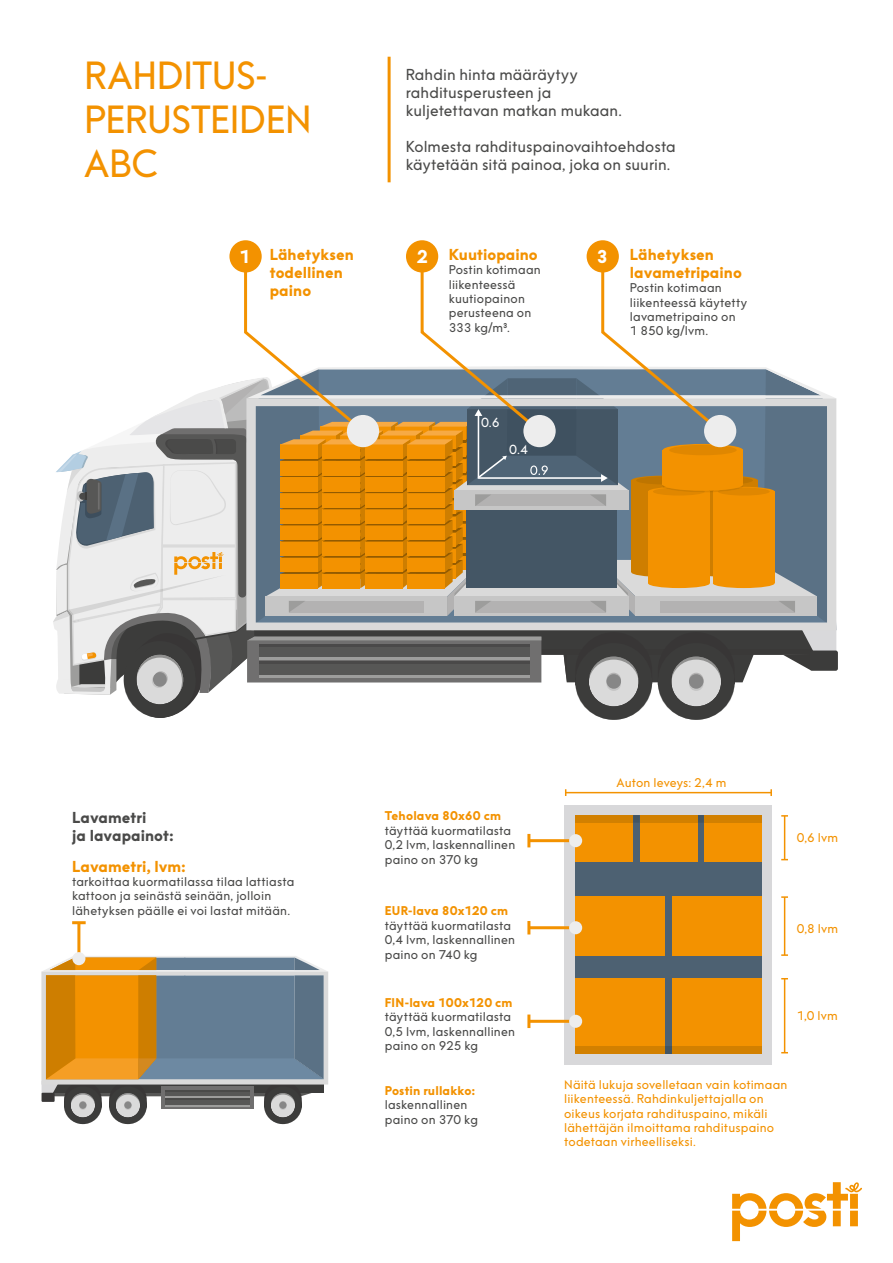
<style>
.page{position:relative;width:893px;height:1263px;background:#fff}
.page>*{position:absolute;margin:0;border:0;box-sizing:border-box;transform-origin:0 0}
.t1{font:37.05px/44px "Posti Sans";letter-spacing:-.015em;color:#f39200}
.t2{font:700 17.55px "Posti Sans";color:#fff}
.t3{font:15px/18px "Posti Sans";letter-spacing:.005em;color:#4a4a49}
.t4{font:700 15px/18px "Posti Sans";letter-spacing:.005em;color:#f39200}
.t5{font:700 15px/18px "Posti Sans";letter-spacing:.005em;color:#4a4a49}
.t6{font:12.45px "Posti Sans";color:#fff}
.t7{font:12px/14.4px "Posti Sans";letter-spacing:.015em;color:#4a4a49}
.t8{font:12px/14.2px "Posti Sans";letter-spacing:.015em;color:#f39200}
.t9{font:700 12px "Posti Sans";letter-spacing:.01em;color:#f39200}
</style>
<div class="page">
<div style="left:810px;top:650px;width:28px;height:21px;background:#3c3c3b;border-radius:2px"></div>
<svg style="left:732px;top:1182px;width:130px;height:59px"></svg>
<hr style="left:566px;top:792px;width:205px;height:1px;background:#f39200">
<svg style="left:770px;top:789px;width:2px;height:7px"></svg>
<hr style="left:784px;top:816px;width:1px;height:44px;background:#f39200">
<svg style="left:781px;top:815px;width:7px;height:2px"></svg>
<hr style="left:784px;top:897px;width:1px;height:58px;background:#f39200">
<svg style="left:781px;top:954px;width:7px;height:2px"></svg>
<svg style="left:781px;top:896px;width:7px;height:2px"></svg>
<hr style="left:784px;top:979px;width:1px;height:74px;background:#f39200">
<div style="left:565px;top:805px;width:207px;height:259px;background:#d8d8da"></div>
<div style="left:575px;top:815px;width:186px;height:239px;background:#4d6172"></div>
<div style="left:575px;top:815px;width:58px;height:47px;background:#f39200"></div>
<div style="left:640px;top:815px;width:57px;height:47px;background:#f39200"></div>
<div style="left:704px;top:815px;width:57px;height:47px;background:#f39200"></div>
<div style="left:672px;top:896px;width:89px;height:60px;background:#f39200"></div>
<div style="left:575px;top:896px;width:90px;height:60px;background:#f39200"></div>
<div style="left:575px;top:978px;width:90px;height:76px;background:#f39200"></div>
<div style="left:672px;top:978px;width:89px;height:76px;background:#f39200"></div>
<svg style="left:633px;top:815px;width:71px;height:8px"></svg>
<div style="left:575px;top:815px;width:58px;height:8px;background:#d28000"></div>
<div style="left:640px;top:815px;width:57px;height:8px;background:#d28000"></div>
<div style="left:704px;top:815px;width:57px;height:8px;background:#d28000"></div>
<div style="left:665px;top:1046px;width:7px;height:8px;background:#425564"></div>
<div style="left:575px;top:1046px;width:90px;height:8px;background:#d28000"></div>
<div style="left:672px;top:1046px;width:89px;height:8px;background:#d28000"></div>
<hr style="left:529px;top:839px;width:47px;height:3px;background:#f39200">
<svg style="left:527px;top:834px;width:3px;height:13px"></svg>
<hr style="left:529px;top:926px;width:47px;height:3px;background:#f39200">
<svg style="left:527px;top:921px;width:3px;height:13px"></svg>
<hr style="left:529px;top:1020px;width:47px;height:3px;background:#f39200">
<hr style="left:527px;top:1014px;width:3px;height:14px;background:#f39200">
<div style="left:569px;top:834px;width:13px;height:13px;background:#ededed;border-radius:50%"></div>
<div style="left:569px;top:921px;width:13px;height:13px;background:#ededed;border-radius:50%"></div>
<div style="left:569px;top:1015px;width:13px;height:13px;background:#ededed;border-radius:50%"></div>
<hr style="left:388px;top:57px;width:3px;height:125px;background:#f39200">
<div style="left:229px;top:240px;width:33px;height:32px;background:#f39200;border-radius:50%"></div>
<div style="left:406px;top:240px;width:32px;height:32px;background:#f39200;border-radius:50%"></div>
<svg style="left:53px;top:253px;width:783px;height:467px"></svg>
<div style="left:347px;top:415px;width:32px;height:32px;background:#ededed;border-radius:50%"></div>
<div style="left:523px;top:415px;width:33px;height:32px;background:#ededed;border-radius:50%"></div>
<div style="left:704px;top:415px;width:32px;height:32px;background:#ededed;border-radius:50%"></div>
<svg style="left:41px;top:956px;width:287px;height:168px;background:#a09379"></svg>
<hr style="left:77px;top:923px;width:3px;height:36px;background:#f39200">
<hr style="left:72px;top:921px;width:14px;height:3px;background:#f39200">
<div style="left:72px;top:952px;width:13px;height:13px;background:#ededed;border-radius:50%"></div>
<div style="left:587px;top:240px;width:32px;height:32px;background:#f39200;border-radius:50%"></div>
<h1 class="t1" style="left:84px;top:54px;width:229px">RAHDITUS-<br>PERUSTEIDEN<br>ABC</h1>
<p class="t3" style="left:406px;top:66px;width:218px">Rahdin hinta määräytyy rahditusperusteen ja kuljetettavan matkan mukaan.</p>
<p class="t3" style="left:406px;top:138px;width:271px">Kolmesta rahdituspainovaihtoehdosta käytetään sitä painoa, joka on suurin.</p>
<p class="t4" style="left:270px;top:245px;width:86px">Lähetyksen todellinen paino</p>
<p class="t4" style="left:630px;top:245px;width:113px">Lähetyksen lavametripaino</p>
<p class="t4" style="left:449px;top:245px;width:90px">Kuutiopaino</p>
<p class="t7" style="left:449px;top:263px;width:93px">Postin kotimaan liikenteessä kuutiopainon perusteena on<br>333 kg/m³.</p>
<h2 class="t2" style="left:239px;top:245px;width:13px">1</h2>
<h2 class="t2" style="left:416px;top:245px;width:13px">2</h2>
<h2 class="t2" style="left:596px;top:245px;width:13px">3</h2>
<p class="t7" style="left:630px;top:281px;width:119px">Postin kotimaan liikenteessä käytetty lavametripaino on<br>1 850 kg/lvm.</p>
<p class="t6" style="left:481px;top:415px;width:20px">0.6</p>
<p class="t6" style="left:509px;top:442px;width:20px">0.4</p>
<p class="t5" style="left:72px;top:807px;width:103px">Lavametri<br>ja lavapainot:</p>
<p class="t4" style="left:72px;top:856px;width:115px">Lavametri, lvm:</p>
<p class="t7" style="left:72px;top:874px;width:224px">tarkoittaa kuormatilassa tilaa lattiasta kattoon ja seinästä seinään, jolloin lähetyksen päälle ei voi lastat mitään.</p>
<p class="t9" style="left:385px;top:808px;width:118px">Teholava 80x60 cm</p>
<p class="t7" style="left:385px;top:823px;width:132px">täyttää kuormatilasta<br>0,2 lvm, laskennallinen paino on 370 kg</p>
<p class="t9" style="left:385px;top:903px;width:125px">EUR-lava 80x120 cm</p>
<p class="t7" style="left:385px;top:918px;width:132px">täyttää kuormatilasta<br>0,4 lvm, laskennallinen paino on 740 kg</p>
<p class="t9" style="left:385px;top:994px;width:129px">FIN-lava 100x120 cm</p>
<p class="t7" style="left:385px;top:1009px;width:132px">täyttää kuormatilasta<br>0,5 lvm, laskennallinen paino on 925 kg</p>
<p class="t9" style="left:385px;top:1082px;width:92px">Postin rullakko:</p>
<p class="t7" style="left:385px;top:1097px;width:95px">laskennallinen paino on 370 kg</p>
<p class="t8" style="left:617px;top:775px;width:111px">Auton leveys: 2,4 m</p>
<p class="t8" style="left:797px;top:830px;width:43px">0,6 lvm</p>
<p class="t8" style="left:797px;top:922px;width:43px">0,8 lvm</p>
<p class="t8" style="left:797px;top:1009px;width:43px">1,0 lvm</p>
<p class="t8" style="left:564px;top:1077px;width:225px">Näitä lukuja sovelletaan vain kotimaan liikenteessä. Rahdinkuljettajalla on oikeus korjata rahdituspaino, mikäli lähettäjän ilmoittama rahdituspaino todetaan virheelliseksi.</p>
</div>
